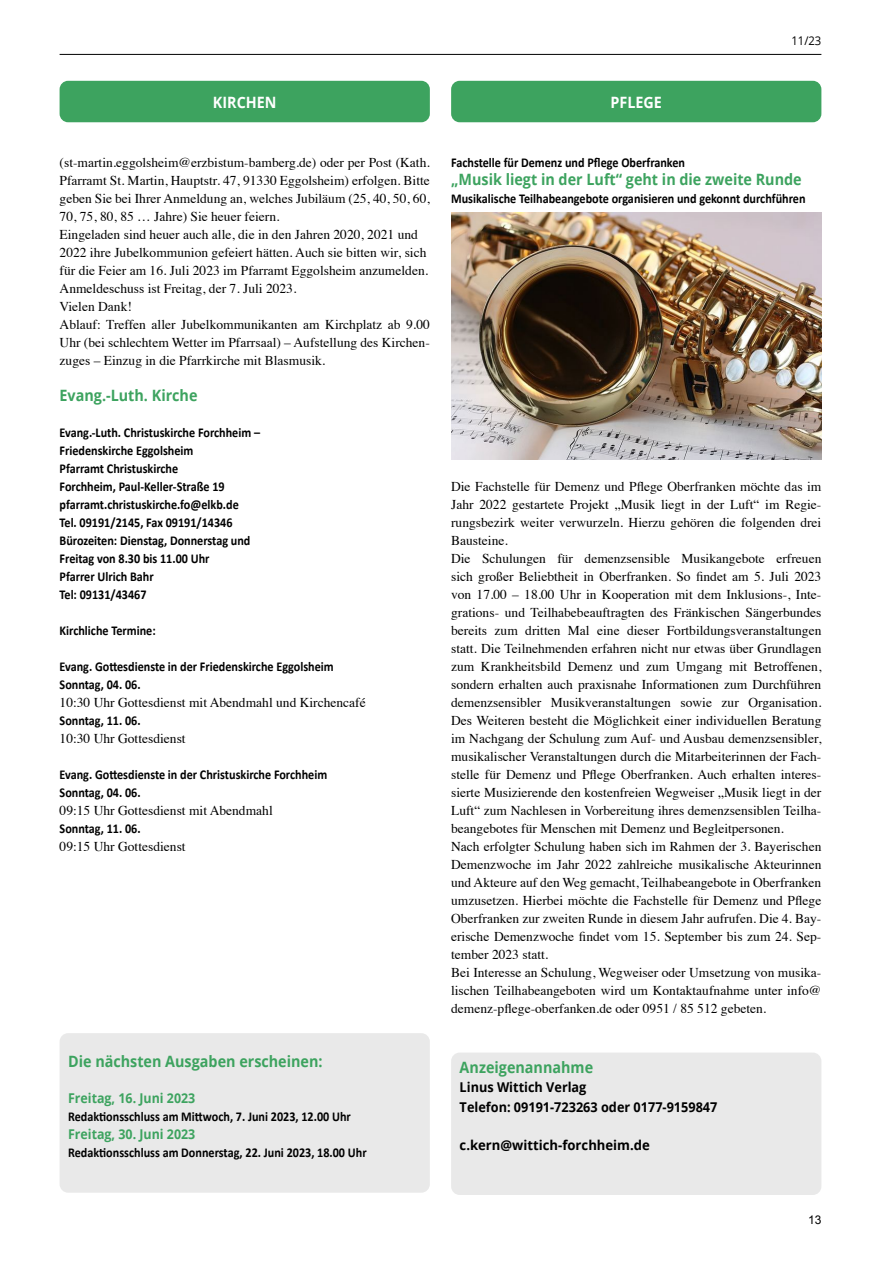
<style>
.page{position:relative;width:881px;height:1263px;background:#fff}
.page>*{position:absolute;margin:0;border:0;box-sizing:border-box;transform-origin:0 0}
.t1{font:700 15.6px "Open Sans";color:#3da35f;scale:.92 1}
.t2{font:700 15.6px "Open Sans";color:#fff;scale:.92 1}
.t3{font:13.5px/18px "Times";color:#000}
.t4{font:700 13.5px/18px "Calibri";color:#000;scale:.9 1}
.t5{font:700 13.5px/19.2px "Open Sans";color:#000;scale:.94 1}
.t6{font:700 13.5px "Open Sans";color:#3da35f;scale:.92 1}
.t7{font:700 13.5px "Open Sans";color:#000}
.t8{font:12px "Open Sans";color:#000;scale:.94 1}
.t9{font:12px "Arial";color:#000}
</style>
<div class="page">
<hr style="left:60px;top:54px;width:761px;height:1px;background:#000">
<div style="left:451px;top:1052px;width:370px;height:143px;background:#e9e9e9;border-radius:9px"></div>
<div style="left:60px;top:1033px;width:369px;height:160px;background:#e9e9e9;border-radius:9px"></div>
<div style="left:60px;top:81px;width:369px;height:41px;background:#3da35f;border-radius:9px"></div>
<div style="left:451px;top:81px;width:370px;height:41px;background:#3da35f;border-radius:9px"></div>
<img style="left:451px;top:213px;width:370px;height:246px">
<p class="t2" style="left:213px;top:91px;width:71px">KIRCHEN</p>
<p class="t2" style="left:610px;top:91px;width:57px">PFLEGE</p>
<p class="t8" style="left:791px;top:32px;width:33px">11/23</p>
<p class="t3" style="left:60px;top:152px;width:371px">(st-martin.eggolsheim@erzbistum-bamberg.de) oder per Post (Kath.<br>Pfarramt St. Martin, Hauptstr. 47, 91330 Eggolsheim) erfolgen. Bitte geben Sie bei Ihrer Anmeldung an, welches Jubiläum (25, 40, 50, 60, 70, 75, 80, 85 … Jahre) Sie heuer feiern.<br>Eingeladen sind heuer auch alle, die in den Jahren 2020, 2021 und 2022 ihre Jubelkommunion gefeiert hätten. Auch sie bitten wir, sich für die Feier am 16. Juli 2023 im Pfarramt Eggolsheim anzumelden.<br>Anmeldeschuss ist Freitag, der 7. Juli 2023.<br>Vielen Dank!<br>Ablauf: Treffen aller Jubelkommunikanten am Kirchplatz ab 9.00<br>Uhr (bei schlechtem Wetter im Pfarrsaal) – Aufstellung des Kirchen&shy;zuges – Einzug in die Pfarrkirche mit Blasmusik.</p>
<p class="t1" style="left:60px;top:384px;width:151px">Evang.-Luth. Kirche</p>
<p class="t4" style="left:60px;top:423px;width:224px">Evang.-Luth. Christuskirche Forchheim –<br>Friedenskirche Eggolsheim<br>Pfarramt Christuskirche<br>Forchheim, Paul-Keller-Straße 19 pfarramt.christuskirche.fo@elkb.de<br>Tel. 09191/2145, Fax 09191/14346<br>Bürozeiten: Dienstag, Donnerstag und<br>Freitag von 8.30 bis 11.00 Uhr<br>Pfarrer Ulrich Bahr<br>Tel: 09131/43467</p>
<p class="t4" style="left:60px;top:621px;width:108px">Kirchliche Termine:</p>
<p class="t4" style="left:60px;top:657px;width:306px">Evang. Gottesdienste in der Friedenskirche Eggolsheim<br>Sonntag, 04. 06.</p>
<p class="t3" style="left:60px;top:692px;width:307px">10:30 Uhr Gottesdienst mit Abendmahl und Kirchencafé</p>
<p class="t4" style="left:60px;top:711px;width:92px">Sonntag, 11. 06.</p>
<p class="t3" style="left:60px;top:728px;width:127px">10:30 Uhr Gottesdienst</p>
<p class="t4" style="left:60px;top:765px;width:299px">Evang. Gottesdienste in der Christuskirche Forchheim<br>Sonntag, 04. 06.</p>
<p class="t3" style="left:60px;top:800px;width:214px">09:15 Uhr Gottesdienst mit Abendmahl</p>
<p class="t4" style="left:60px;top:819px;width:92px">Sonntag, 11. 06.</p>
<p class="t3" style="left:60px;top:836px;width:127px">09:15 Uhr Gottesdienst</p>
<p class="t1" style="left:68px;top:1050px;width:278px">Die nächsten Ausgaben erscheinen:</p>
<p class="t6" style="left:68px;top:1088px;width:140px">Freitag, 16. Juni 2023</p>
<p class="t4" style="left:68px;top:1107px;width:315px">Redaktionsschluss am Mittwoch, 7. Juni 2023, 12.00 Uhr</p>
<p class="t6" style="left:68px;top:1124px;width:140px">Freitag, 30. Juni 2023</p>
<p class="t4" style="left:68px;top:1143px;width:333px">Redaktionsschluss am Donnerstag, 22. Juni 2023, 18.00 Uhr</p>
<p class="t4" style="left:451px;top:153px;width:261px">Fachstelle für Demenz und Pflege Oberfranken</p>
<p class="t1" style="left:451px;top:168px;width:382px">„Musik liegt in der Luft“ geht in die zweite Runde</p>
<p class="t4" style="left:451px;top:189px;width:395px">Musikalische Teilhabeangebote organisieren und gekonnt durchführen</p>
<p class="t3" style="left:451px;top:476px;width:371px">Die Fachstelle für Demenz und Pflege Oberfranken möchte das im Jahr 2022 gestartete Projekt „Musik liegt in der Luft“ im Regie&shy;rungsbezirk weiter verwurzeln. Hierzu gehören die folgenden drei Bausteine.<br>Die Schulungen für demenzsensible Musikangebote erfreuen sich großer Beliebtheit in Oberfranken. So findet am 5. Juli 2023 von 17.00 – 18.00 Uhr in Kooperation mit dem Inklusions-, Inte&shy;grations- und Teilhabebeauftragten des Fränkischen Sängerbundes bereits zum dritten Mal eine dieser Fortbildungsveranstaltungen statt. Die Teilnehmenden erfahren nicht nur etwas über Grundlagen zum Krankheitsbild Demenz und zum Umgang mit Betroffenen, sondern erhalten auch praxisnahe Informationen zum Durchführen demenzsensibler Musikveranstaltungen sowie zur Organisation.<br>Des Weiteren besteht die Möglichkeit einer individuellen Beratung im Nachgang der Schulung zum Auf- und Ausbau demenzsensibler, musikalischer Veranstaltungen durch die Mitarbeiterinnen der Fach&shy;stelle für Demenz und Pflege Oberfranken. Auch erhalten interes&shy;sierte Musizierende den kostenfreien Wegweiser „Musik liegt in der Luft“ zum Nachlesen in Vorbereitung ihres demenzsensiblen Teilha&shy;beangebotes für Menschen mit Demenz und Begleitpersonen.<br>Nach erfolgter Schulung haben sich im Rahmen der 3. Bayerischen Demenzwoche im Jahr 2022 zahlreiche musikalische Akteurinnen und Akteure auf den Weg gemacht, Teilhabeangebote in Oberfranken umzusetzen. Hierbei möchte die Fachstelle für Demenz und Pflege Oberfranken zur zweiten Runde in diesem Jahr aufrufen. Die 4. Bay&shy;erische Demenzwoche findet vom 15. September bis zum 24. Sep&shy;tember 2023 statt.<br>Bei Interesse an Schulung, Wegweiser oder Umsetzung von musika&shy;lischen Teilhabeangeboten wird um Kontaktaufnahme unter info@ demenz-pflege-oberfanken.de oder 0951 / 85 512 gebeten.</p>
<p class="t1" style="left:459px;top:1056px;width:147px">Anzeigenannahme</p>
<p class="t5" style="left:459px;top:1077px;width:276px">Linus Wittich Verlag<br>Telefon: 09191-723263 oder 0177-9159847</p>
<p class="t7" style="left:459px;top:1135px;width:192px">c.kern@wittich-forchheim.de</p>
<p class="t9" style="left:807px;top:1211px;width:15px">13</p>
</div>
